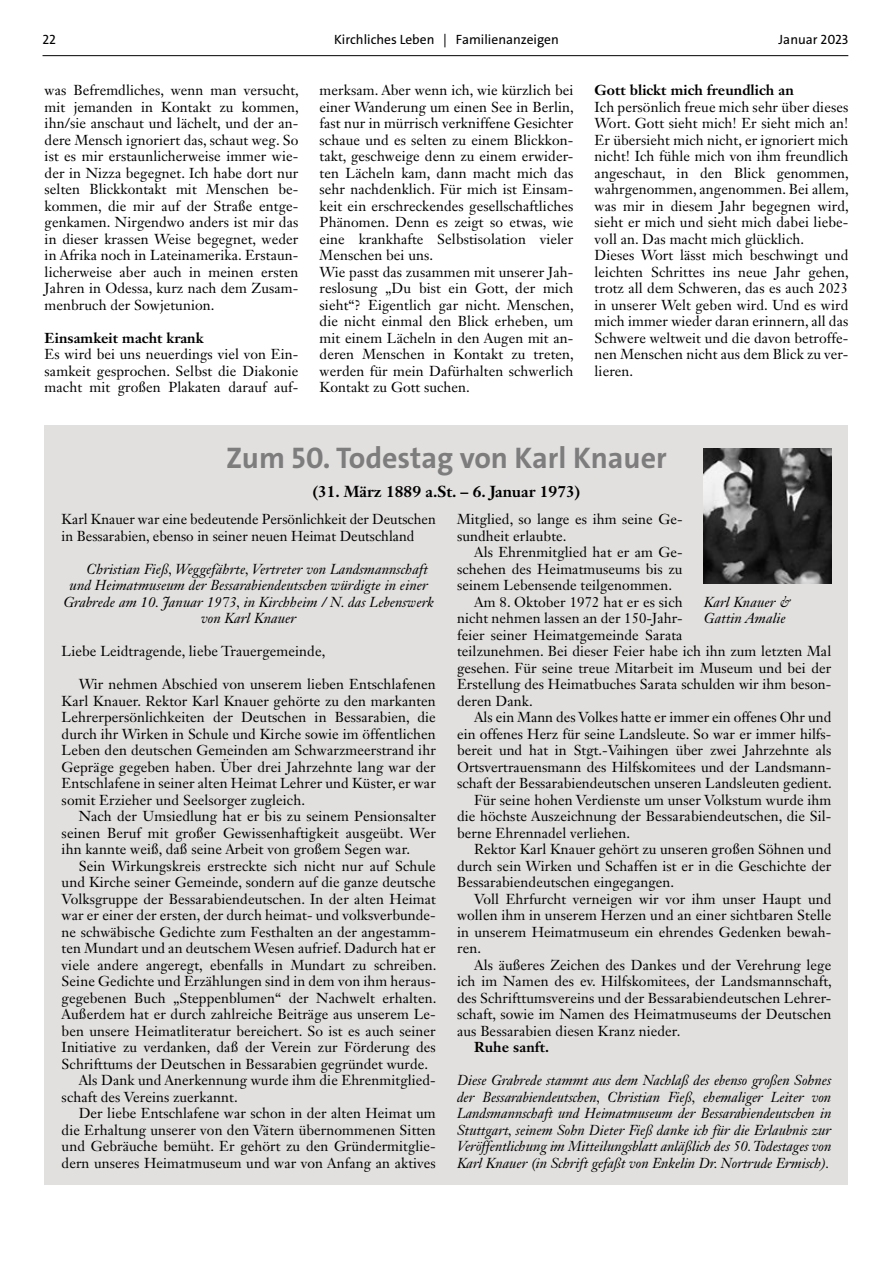
<style>
.page{position:relative;width:893px;height:1263px;background:#fff}
.page>*{position:absolute;margin:0;border:0;box-sizing:border-box;transform-origin:0 0}
.t1{font:700 30px "The Sans";color:#7e7d7d}
.t2{font:700 15.75px "Janson Text LT Std";color:#000}
.t3{font:14.25px/16.5px "Janson Text LT Std";letter-spacing:.005em;color:#000}
.t4{font:italic 14.25px/16.5px "Janson Text LT Std";letter-spacing:.005em;color:#000;text-align:justify}
.t5{font:700 14.25px "Janson Text LT Std";letter-spacing:.005em;color:#000}
.t6{font:13.5px "The Sans";color:#000}
</style>
<div class="page">
<hr style="left:43px;top:55px;width:805px;height:1px;background:#000">
<div style="left:45px;top:425px;width:803px;height:759px;background:#e2e0df"></div>
<img style="left:704px;top:449px;width:127px;height:134px">
<p class="t6" style="left:43px;top:31px;width:15px">22</p>
<p class="t6" style="left:334px;top:31px;width:226px">Kirchliches Leben | Familienanzeigen</p>
<p class="t6" style="left:779px;top:31px;width:71px">Januar 2023</p>
<p class="t3" style="left:45px;top:82px;width:256px;text-align:justify">was Befremdliches, wenn man versucht, mit jemanden in Kontakt zu kommen, ihn/sie anschaut und lächelt, und der an&shy;dere Mensch ignoriert das, schaut weg. So ist es mir erstaunlicherweise immer wie&shy;der in Nizza begegnet. Ich habe dort nur selten Blickkontakt mit Menschen be&shy;kommen, die mir auf der Straße entge&shy;genkamen. Nirgendwo anders ist mir das in dieser krassen Weise begegnet, weder in Afrika noch in Lateinamerika. Erstaun&shy;licherweise aber auch in meinen ersten Jahren in Odessa, kurz nach dem Zusam&shy;menbruch der Sowjetunion.</p>
<p class="t5" style="left:45px;top:329px;width:161px">Einsamkeit macht krank</p>
<p class="t3" style="left:45px;top:346px;width:255px;text-align:justify">Es wird bei uns neuerdings viel von Ein&shy;samkeit gesprochen. Selbst die Diakonie macht mit großen Plakaten darauf auf-</p>
<p class="t3" style="left:320px;top:82px;width:256px">merksam. Aber wenn ich, wie kürzlich bei einer Wanderung um einen See in Berlin, fast nur in mürrisch verkniffene Gesichter schaue und es selten zu einem Blickkon&shy;takt, geschweige denn zu einem erwider&shy;ten Lächeln kam, dann macht mich das sehr nachdenklich. Für mich ist Einsam&shy;keit ein erschreckendes gesellschaftliches Phänomen. Denn es zeigt so etwas, wie eine krankhafte Selbstisolation vieler Menschen bei uns.<br>Wie passt das zusammen mit unserer Jah&shy;reslosung „Du bist ein Gott, der mich sieht“? Eigentlich gar nicht. Menschen, die nicht einmal den Blick erheben, um mit einem Lächeln in den Augen mit an&shy;deren Menschen in Kontakt zu treten, werden für mein Dafürhalten schwerlich Kontakt zu Gott suchen.</p>
<p class="t5" style="left:595px;top:81px;width:201px">Gott blickt mich freundlich an</p>
<p class="t3" style="left:595px;top:98px;width:256px">Ich persönlich freue mich sehr über dieses Wort. Gott sieht mich! Er sieht mich an!<br>Er übersieht mich nicht, er ignoriert mich nicht! Ich fühle mich von ihm freundlich angeschaut, in den Blick genommen, wahrgenommen, angenommen. Bei allem, was mir in diesem Jahr begegnen wird, sieht er mich und sieht mich dabei liebe&shy;voll an. Das macht mich glücklich.<br>Dieses Wort lässt mich beschwingt und leichten Schrittes ins neue Jahr gehen, trotz all dem Schweren, das es auch 2023 in unserer Welt geben wird. Und es wird mich immer wieder daran erinnern, all das Schwere weltweit und die davon betroffe&shy;nen Menschen nicht aus dem Blick zu ver&shy;lieren.</p>
<h1 class="t1" style="left:226px;top:438px;width:442px">Zum 50. Todestag von Karl Knauer</h1>
<p class="t2" style="left:313px;top:482px;width:269px">(31. März 1889 a.St. – 6. Januar 1973)</p>
<p class="t3" style="left:457px;top:511px;width:227px">Mitglied, so lange es ihm seine Ge&shy;sundheit erlaubte.</p>
<p class="t3" style="left:474px;top:544px;width:210px">Als Ehrenmitglied hat er am Ge-</p>
<p class="t3" style="left:457px;top:560px;width:227px">schehen des Heimatmuseums bis zu</p>
<p class="t3" style="left:457px;top:577px;width:217px">seinem Lebensende teilgenommen.</p>
<p class="t3" style="left:474px;top:593px;width:210px">Am 8. Oktober 1972 hat er es sich</p>
<p class="t3" style="left:457px;top:610px;width:227px">nicht nehmen lassen an der 150-Jahr-</p>
<p class="t3" style="left:457px;top:626px;width:227px">feier seiner Heimatgemeinde Sarata</p>
<p class="t3" style="left:457px;top:643px;width:376px">teilzunehmen. Bei dieser Feier habe ich ihn zum letzten Mal</p>
<p class="t3" style="left:457px;top:659px;width:376px">gesehen. Für seine treue Mitarbeit im Museum und bei der</p>
<p class="t3" style="left:457px;top:676px;width:376px">Erstellung des Heimatbuches Sarata schulden wir ihm beson-</p>
<p class="t3" style="left:457px;top:692px;width:77px">deren Dank.</p>
<p class="t3" style="left:474px;top:709px;width:359px">Als ein Mann des Volkes hatte er immer ein offenes Ohr und</p>
<p class="t3" style="left:457px;top:725px;width:376px">ein offenes Herz für seine Landsleute. So war er immer hilfs-</p>
<p class="t3" style="left:457px;top:742px;width:376px">bereit und hat in Stgt.-Vaihingen über zwei Jahrzehnte als</p>
<p class="t3" style="left:457px;top:758px;width:376px">Ortsvertrauensmann des Hilfskomitees und der Landsmann-</p>
<p class="t3" style="left:457px;top:775px;width:376px">schaft der Bessarabiendeutschen unseren Landsleuten gedient.</p>
<p class="t3" style="left:474px;top:791px;width:359px">Für seine hohen Verdienste um unser Volkstum wurde ihm</p>
<p class="t3" style="left:457px;top:808px;width:376px">die höchste Auszeichnung der Bessarabiendeutschen, die Sil-</p>
<p class="t3" style="left:457px;top:824px;width:175px">berne Ehrennadel verliehen.</p>
<p class="t3" style="left:474px;top:841px;width:359px">Rektor Karl Knauer gehört zu unseren großen Söhnen und</p>
<p class="t3" style="left:457px;top:857px;width:376px">durch sein Wirken und Schaffen ist er in die Geschichte der</p>
<p class="t3" style="left:457px;top:874px;width:219px">Bessarabiendeutschen eingegangen.</p>
<p class="t3" style="left:474px;top:890px;width:359px">Voll Ehrfurcht verneigen wir vor ihm unser Haupt und</p>
<p class="t3" style="left:457px;top:907px;width:376px">wollen ihm in unserem Herzen und an einer sichtbaren Stelle</p>
<p class="t3" style="left:457px;top:923px;width:376px">in unserem Heimatmuseum ein ehrendes Gedenken bewah-</p>
<p class="t3" style="left:457px;top:940px;width:25px">ren.</p>
<p class="t3" style="left:474px;top:956px;width:359px">Als äußeres Zeichen des Dankes und der Verehrung lege</p>
<p class="t3" style="left:457px;top:973px;width:376px">ich im Namen des ev. Hilfskomitees, der Landsmannschaft,</p>
<p class="t3" style="left:457px;top:989px;width:376px">des Schrifttumsvereins und der Bessarabiendeutschen Lehrer-</p>
<p class="t3" style="left:457px;top:1006px;width:376px">schaft, sowie im Namen des Heimatmuseums der Deutschen</p>
<p class="t3" style="left:457px;top:1022px;width:225px">aus Bessarabien diesen Kranz nieder.</p>
<p class="t5" style="left:474px;top:1038px;width:76px">Ruhe sanft.</p>
<p class="t4" style="left:457px;top:1072px;width:376px">Diese Grabrede stammt aus dem Nachlaß des ebenso großen Sohnes der Bessarabiendeutschen, Christian Fieß, ehemaliger Leiter von Landsmannschaft und Heimatmuseum der Bessarabiendeutschen in Stuttgart, seinem Sohn Dieter Fieß danke ich für die Erlaubnis zur Veröffentlichung im Mitteilungsblatt anläßlich des 50. Todestages von Karl Knauer (in Schrift gefaßt von Enkelin Dr. Nortrude Ermisch).</p>
<p class="t3" style="left:62px;top:511px;width:376px">Karl Knauer war eine bedeutende Persönlichkeit der Deutschen in Bessarabien, ebenso in seiner neuen Heimat Deutschland</p>
<p class="t4" style="left:87px;top:561px;width:343px">Christian Fieß, Weggefährte, Vertreter von Landsmannschaft</p>
<p class="t4" style="left:70px;top:577px;width:360px">und Heimatmuseum der Bessarabiendeutschen würdigte in einer</p>
<p class="t4" style="left:63px;top:594px;width:372px">Grabrede am 10. Januar 1973, in Kirchheim / N. das Lebenswerk</p>
<p class="t4" style="left:201px;top:610px;width:97px">von Karl Knauer</p>
<p class="t3" style="left:62px;top:643px;width:265px">Liebe Leidtragende, liebe Trauergemeinde,</p>
<p class="t3" style="left:62px;top:676px;width:376px;text-align:justify;text-indent:17px">Wir nehmen Abschied von unserem lieben Entschlafenen Karl Knauer. Rektor Karl Knauer gehörte zu den markanten Lehrerpersönlichkeiten der Deutschen in Bessarabien, die durch ihr Wirken in Schule und Kirche sowie im öffentlichen Leben den deutschen Gemeinden am Schwarzmeerstrand ihr Gepräge gegeben haben. Über drei Jahrzehnte lang war der Entschlafene in seiner alten Heimat Lehrer und Küster, er war somit Erzieher und Seelsorger zugleich.</p>
<p class="t3" style="left:62px;top:808px;width:376px;text-align:justify;text-indent:17px">Nach der Umsiedlung hat er bis zu seinem Pensionsalter seinen Beruf mit großer Gewissenhaftigkeit ausgeübt. Wer ihn kannte weiß, daß seine Arbeit von großem Segen war.</p>
<p class="t3" style="left:79px;top:857px;width:359px">Sein Wirkungskreis erstreckte sich nicht nur auf Schule</p>
<p class="t3" style="left:62px;top:874px;width:376px">und Kirche seiner Gemeinde, sondern auf die ganze deutsche</p>
<p class="t3" style="left:62px;top:890px;width:376px">Volksgruppe der Bessarabiendeutschen. In der alten Heimat</p>
<p class="t3" style="left:62px;top:907px;width:376px">war er einer der ersten, der durch heimat- und volksverbunde-</p>
<p class="t3" style="left:62px;top:923px;width:376px">ne schwäbische Gedichte zum Festhalten an der angestamm-</p>
<p class="t3" style="left:62px;top:940px;width:376px">ten Mundart und an deutschem Wesen aufrief. Dadurch hat er</p>
<p class="t3" style="left:62px;top:956px;width:376px">viele andere angeregt, ebenfalls in Mundart zu schreiben.</p>
<p class="t3" style="left:62px;top:973px;width:376px">Seine Gedichte und Erzählungen sind in dem von ihm heraus-</p>
<p class="t3" style="left:62px;top:989px;width:376px">gegebenen Buch „Steppenblumen“ der Nachwelt erhalten.</p>
<p class="t3" style="left:62px;top:1006px;width:376px">Außerdem hat er durch zahlreiche Beiträge aus unserem Le-</p>
<p class="t3" style="left:62px;top:1022px;width:376px">ben unsere Heimatliteratur bereichert. So ist es auch seiner</p>
<p class="t3" style="left:62px;top:1039px;width:376px">Initiative zu verdanken, daß der Verein zur Förderung des</p>
<p class="t3" style="left:62px;top:1055px;width:368px">Schrifttums der Deutschen in Bessarabien gegründet wurde.</p>
<p class="t3" style="left:79px;top:1072px;width:359px">Als Dank und Anerkennung wurde ihm die Ehrenmitglied-</p>
<p class="t3" style="left:62px;top:1088px;width:178px">schaft des Vereins zuerkannt.</p>
<p class="t3" style="left:79px;top:1105px;width:359px">Der liebe Entschlafene war schon in der alten Heimat um</p>
<p class="t3" style="left:62px;top:1121px;width:376px">die Erhaltung unserer von den Vätern übernommenen Sitten</p>
<p class="t3" style="left:62px;top:1138px;width:376px">und Gebräuche bemüht. Er gehört zu den Gründermitglie-</p>
<p class="t3" style="left:62px;top:1154px;width:376px">dern unseres Heimatmuseum und war von Anfang an aktives</p>
<p class="t4" style="left:704px;top:594px;width:88px">Karl Knauer &amp;<br>Gattin Amalie</p>
</div>
